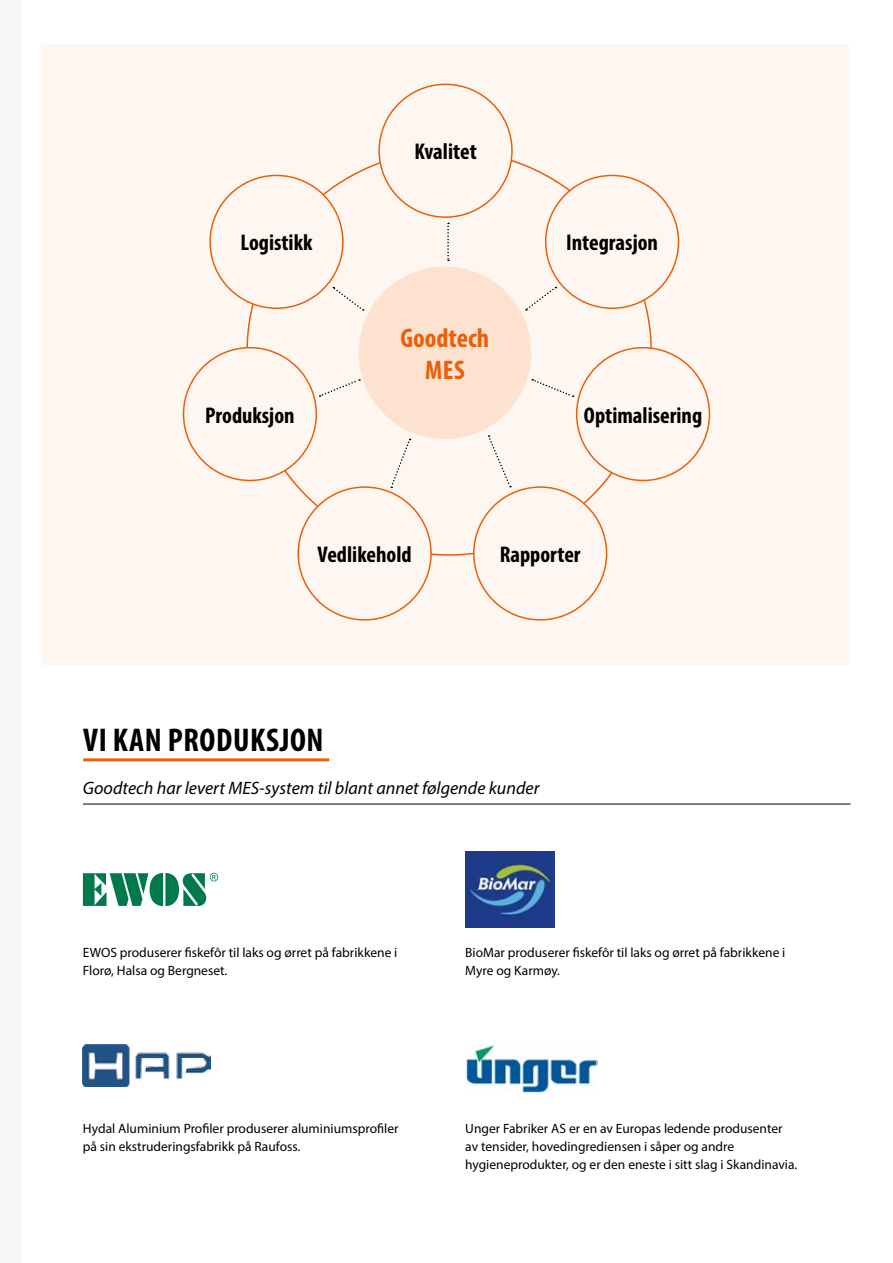
<style>
.page{position:relative;width:893px;height:1263px;background:#fff}
.page>*{position:absolute;margin:0;border:0;box-sizing:border-box;transform-origin:0 0}
.t1{font:700 condensed 33px "Myriad Pro";letter-spacing:.02em;color:#000}
.t2{font:700 condensed 27px/32.4px "Myriad Pro";color:#e95f0a;text-align:center}
.t3{font:700 condensed 22.8px "Myriad Pro";color:#000}
.t4{font:italic 18px "Myriad Pro";color:#000}
.t5{font:13.5px/18px "Myriad Pro";color:#000}
</style>
<div class="page">
<div style="left:41px;top:44px;width:808px;height:620px;background:#fef7f1"></div>
<div style="left:0;top:0;width:20px;height:1263px;background:#f6f6f6"></div>
<div style="left:359px;top:266px;width:172px;height:173px;background:#fde2cf;border-radius:50%"></div>
<svg style="left:447px;top:223px;width:2px;height:38px"></svg>
<svg style="left:532px;top:379px;width:42px;height:18px"></svg>
<svg style="left:488px;top:435px;width:23px;height:52px"></svg>
<svg style="left:390px;top:439px;width:21px;height:49px"></svg>
<svg style="left:320px;top:379px;width:40px;height:18px"></svg>
<svg style="left:332px;top:286px;width:32px;height:25px"></svg>
<hr style="left:83px;top:804px;width:767px;height:1px;background:#000">
<svg style="left:83px;top:872px;width:135px;height:35px"></svg>
<img style="left:83px;top:1044px;width:127px;height:43px">
<img style="left:466px;top:1044px;width:132px;height:48px">
<img style="left:465px;top:851px;width:90px;height:77px">
<hr style="left:83px;top:758px;width:246px;height:3px;background:#e95f0a">
<svg style="left:525px;top:287px;width:31px;height:24px"></svg>
<h3 class="t3" style="left:414px;top:137px;width:64px">Kvalitet</h3>
<h3 class="t3" style="left:240px;top:229px;width:74px">Logistikk</h3>
<h3 class="t3" style="left:566px;top:229px;width:93px">Integrasjon</h3>
<h3 class="t3" style="left:205px;top:401px;width:91px">Produksjon</h3>
<h2 class="t2" style="left:401px;top:321px;width:90px">Goodtech<br>MES</h2>
<h3 class="t3" style="left:584px;top:401px;width:120px">Optimalisering</h3>
<h3 class="t3" style="left:318px;top:540px;width:96px">Vedlikehold</h3>
<h3 class="t3" style="left:500px;top:540px;width:82px">Rapporter</h3>
<h1 class="t1" style="left:83px;top:719px;width:242px">VI KAN PRODUKSJON</h1>
<h3 class="t4" style="left:83px;top:777px;width:458px">Goodtech har levert MES-system til blant annet følgende kunder</h3>
<p class="t5" style="left:83px;top:943px;width:316px">EWOS produserer fiskefôr til laks og ørret på fabrikkene i<br>Florø, Halsa og Bergneset.</p>
<p class="t5" style="left:465px;top:943px;width:322px">BioMar produserer fiskefôr til laks og ørret på fabrikkene i<br>Myre og Karmøy.</p>
<p class="t5" style="left:83px;top:1119px;width:317px">Hydal Aluminium Profiler produserer aluminiumsprofiler på sin ekstruderingsfabrikk på Raufoss.</p>
<p class="t5" style="left:465px;top:1119px;width:334px">Unger Fabriker AS er en av Europas ledende produsenter av tensider, hovedingrediensen i såper og andre hygieneprodukter, og er den eneste i sitt slag i Skandinavia.</p>
</div>
